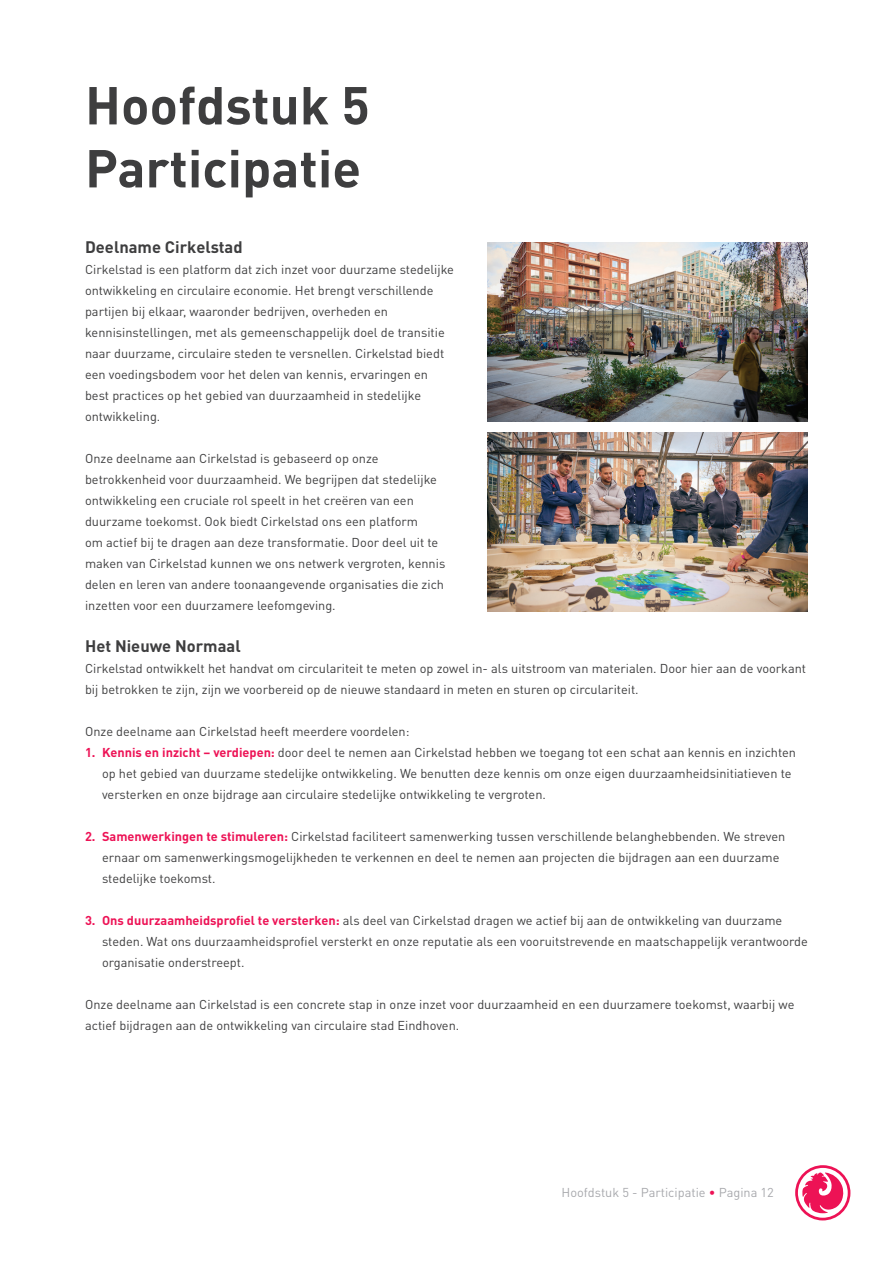
<style>
.page{position:relative;width:893px;height:1263px;background:#fff}
.page>*{position:absolute;margin:0;border:0;box-sizing:border-box;transform-origin:0 0}
.t1{font:700 52.5px/63px "DIN Pro";color:#3e3e3f}
.t2{font:700 16.5px "DIN Pro";color:#3e3e3f}
.t3{font:12.75px/21px "DIN Pro";color:#3e3e3f}
.t4{font:12.75px "DIN Pro";color:#a8a9ad}
.s1{font-weight:700;color:#ed1255}
.s2{color:#ed1255}
</style>
<div class="page">
<svg style="left:795px;top:1165px;width:56px;height:56px"></svg>
<img style="left:487px;top:242px;width:321px;height:179px">
<img style="left:487px;top:432px;width:321px;height:179px">
<h1 class="t1" style="left:85px;top:72px;width:286px">Hoofdstuk 5<br>Participatie</h1>
<p class="t2" style="left:85px;top:236px;width:159px">Deelname Cirkelstad</p>
<p class="t3" style="left:85px;top:258px;width:370px">Cirkelstad is een platform dat zich inzet voor duurzame stedelijke ontwikkeling en circulaire economie. Het brengt verschillende partijen bij elkaar, waaronder bedrijven, overheden en kennisinstellingen, met als gemeenschappelijk doel de transitie naar duurzame, circulaire steden te versnellen. Cirkelstad biedt een voedingsbodem voor het delen van kennis, ervaringen en best practices op het gebied van duurzaamheid in stedelijke ontwikkeling.</p>
<p class="t3" style="left:85px;top:447px;width:362px">Onze deelname aan Cirkelstad is gebaseerd op onze betrokkenheid voor duurzaamheid. We begrijpen dat stedelijke ontwikkeling een cruciale rol speelt in het creëren van een duurzame toekomst. Ook biedt Cirkelstad ons een platform<br>om actief bij te dragen aan deze transformatie. Door deel uit te maken van Cirkelstad kunnen we ons netwerk vergroten, kennis delen en leren van andere toonaangevende organisaties die zich inzetten voor een duurzamere leefomgeving.</p>
<p class="t2" style="left:85px;top:635px;width:157px">Het Nieuwe Normaal</p>
<p class="t3" style="left:85px;top:657px;width:723px">Cirkelstad ontwikkelt het handvat om circulariteit te meten op zowel in- als uitstroom van materialen. Door hier aan de voorkant bij betrokken te zijn, zijn we voorbereid op de nieuwe standaard in meten en sturen op circulariteit.</p>
<p class="t3" style="left:85px;top:720px;width:326px">Onze deelname aan Cirkelstad heeft meerdere voordelen:</p>
<p class="t3" style="left:102px;top:741px;width:696px;text-indent:-17px"><span class="s1">1. Kennis en inzicht – verdiepen:</span> door deel te nemen aan Cirkelstad hebben we toegang tot een schat aan kennis en inzichten op het gebied van duurzame stedelijke ontwikkeling. We benutten deze kennis om onze eigen duurzaamheidsinitiatieven te versterken en onze bijdrage aan circulaire stedelijke ontwikkeling te vergroten.</p>
<p class="t3" style="left:102px;top:825px;width:685px;text-indent:-17px"><span class="s1">2. Samenwerkingen te stimuleren:</span> Cirkelstad faciliteert samenwerking tussen verschillende belanghebbenden. We streven ernaar om samenwerkingsmogelijkheden te verkennen en deel te nemen aan projecten die bijdragen aan een duurzame stedelijke toekomst.</p>
<p class="t3" style="left:102px;top:909px;width:707px;text-indent:-17px"><span class="s1">3. Ons duurzaamheidsprofiel te versterken:</span> als deel van Cirkelstad dragen we actief bij aan de ontwikkeling van duurzame steden. Wat ons duurzaamheidsprofiel versterkt en onze reputatie als een vooruitstrevende en maatschappelijk verantwoorde organisatie onderstreept.</p>
<p class="t3" style="left:85px;top:993px;width:711px">Onze deelname aan Cirkelstad is een concrete stap in onze inzet voor duurzaamheid en een duurzamere toekomst, waarbij we actief bijdragen aan de ontwikkeling van circulaire stad Eindhoven.</p>
<p class="t4" style="left:561px;top:1184px;width:214px">Hoofdstuk 5 - Participatie <span class="s2">•</span> Pagina 12</p>
</div>
